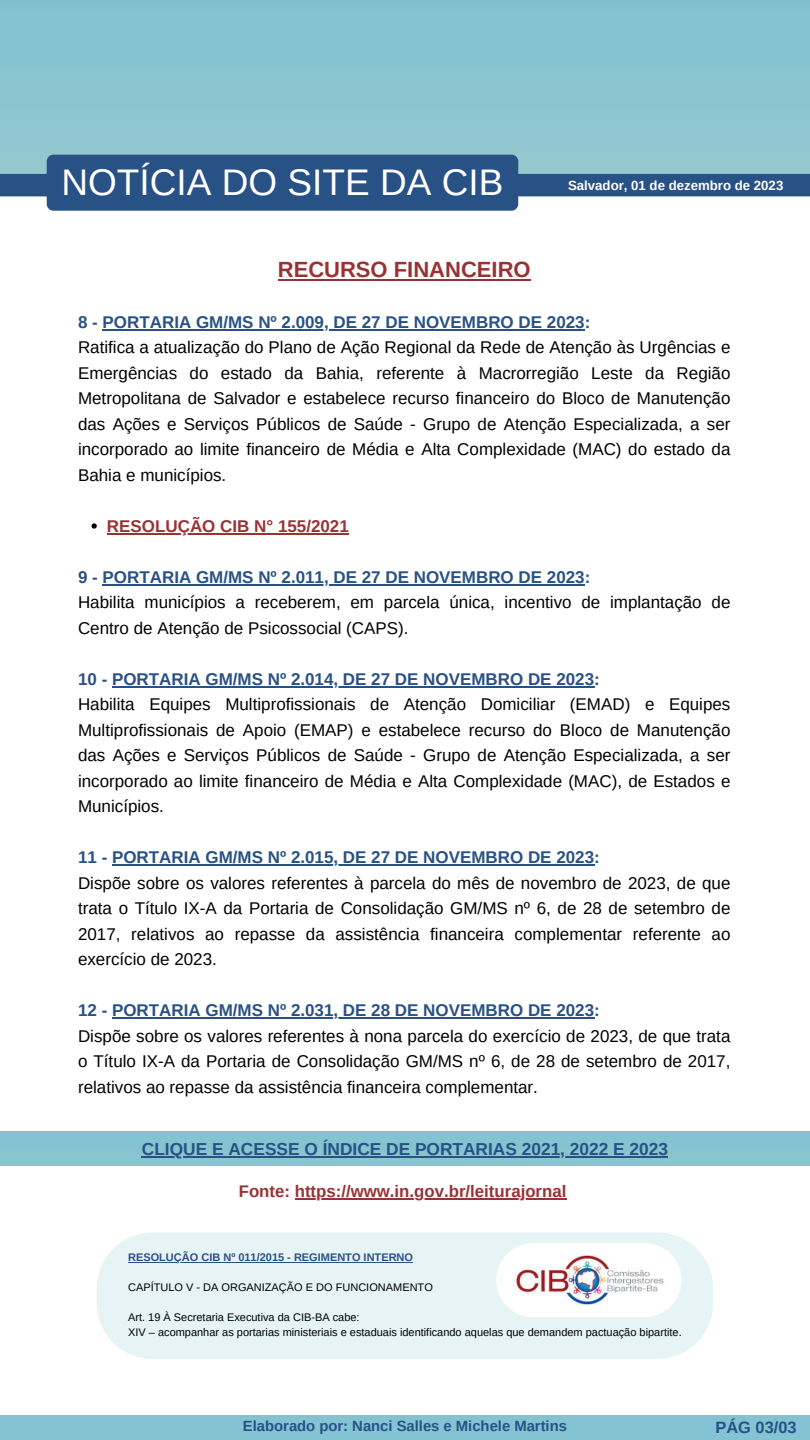
<style>
.page{position:relative;width:810px;height:1440px;background:#fff}
.page>*{position:absolute;margin:0;border:0;box-sizing:border-box;transform-origin:0 0}
.t1{font:37px "Arimo";color:#fff}
.t2{font:700 22px "Arimo";color:#993234}
.t3{font:700 17.3px "Arimo";color:#285185}
.t4{font:17px/25.5px "Arimo";color:#000;text-align:justify}
.t5{font:700 17px "Arimo";color:#285185}
.t6{font:700 17px "Arimo";color:#993234}
.t7{font:700 16.8px "Arimo";color:#993234}
.t8{font:700 16.4px "Arimo";color:#285185}
.t9{font:700 14.8px "Arimo";color:#285185}
.t10{font:700 13.2px "Arimo";color:#fff}
.t11{font:11px "Arimo";color:#000}
.t12{font:700 11px "Arimo";color:#285185}
</style>
<div class="page">
<div style="left:0;top:1132px;width:810px;height:33px;background:#85c4d0"></div>
<svg style="left:92px;top:523px;width:5px;height:6px"></svg>
<hr style="left:107px;top:533px;width:242px;height:2px;background:#993234">
<hr style="left:278px;top:279px;width:253px;height:1px;background:#993234">
<hr style="left:103px;top:329px;width:482px;height:2px;background:#285185">
<hr style="left:103px;top:584px;width:482px;height:2px;background:#285185">
<hr style="left:112px;top:686px;width:482px;height:2px;background:#285185">
<hr style="left:112px;top:865px;width:482px;height:1px;background:#285185">
<hr style="left:112px;top:1018px;width:482px;height:1px;background:#285185">
<img style="left:0;top:0;width:810px;height:174px">
<div style="left:0;top:174px;width:810px;height:22px;background:#285185"></div>
<div style="left:97px;top:1232px;width:616px;height:127px;background:#e6f4f5"></div>
<hr style="left:128px;top:1262px;width:285px;height:1px;background:#285185">
<div style="left:47px;top:155px;width:471px;height:56px;background:#285185;border-radius:7px"></div>
<hr style="left:295px;top:1199px;width:271px;height:1px;background:#993234">
<hr style="left:142px;top:1156px;width:526px;height:2px;background:#285185">
<div style="left:496px;top:1243px;width:186px;height:74px;background:#fff;border-radius:37px"></div>
<img style="left:516px;top:1255px;width:148px;height:50px">
<p class="t1" style="left:62px;top:162px;width:443px">NOTÍCIA DO SITE DA CIB</p>
<p class="t10" style="left:568px;top:178px;width:217px">Salvador, 01 de dezembro de 2023</p>
<p class="t2" style="left:278px;top:257px;width:254px">RECURSO FINANCEIRO</p>
<p class="t5" style="left:78px;top:312px;width:514px">8 - PORTARIA GM/MS Nº 2.009, DE 27 DE NOVEMBRO DE 2023:</p>
<p class="t4" style="left:78px;top:334px;width:654px">Ratifica a atualização do Plano de Ação Regional da Rede de Atenção às Urgências e Emergências do estado da Bahia, referente à Macrorregião Leste da Região Metropolitana de Salvador e estabelece recurso financeiro do Bloco de Manutenção das Ações e Serviços Públicos de Saúde - Grupo de Atenção Especializada, a ser incorporado ao limite financeiro de Média e Alta Complexidade (MAC) do estado da Bahia e municípios.</p>
<p class="t6" style="left:107px;top:516px;width:243px">RESOLUÇÃO CIB N° 155/2021</p>
<p class="t5" style="left:78px;top:567px;width:514px">9 - PORTARIA GM/MS Nº 2.011, DE 27 DE NOVEMBRO DE 2023:</p>
<p class="t4" style="left:78px;top:589px;width:654px">Habilita municípios a receberem, em parcela única, incentivo de implantação de<br>Centro de Atenção de Psicossocial (CAPS).</p>
<p class="t5" style="left:78px;top:669px;width:523px">10 - PORTARIA GM/MS Nº 2.014, DE 27 DE NOVEMBRO DE 2023:</p>
<p class="t4" style="left:78px;top:691px;width:654px">Habilita Equipes Multiprofissionais de Atenção Domiciliar (EMAD) e Equipes Multiprofissionais de Apoio (EMAP) e estabelece recurso do Bloco de Manutenção das Ações e Serviços Públicos de Saúde - Grupo de Atenção Especializada, a ser incorporado ao limite financeiro de Média e Alta Complexidade (MAC), de Estados e Municípios.</p>
<p class="t5" style="left:78px;top:848px;width:523px">11 - PORTARIA GM/MS Nº 2.015, DE 27 DE NOVEMBRO DE 2023:</p>
<p class="t4" style="left:78px;top:870px;width:654px">Dispõe sobre os valores referentes à parcela do mês de novembro de 2023, de que trata o Título IX-A da Portaria de Consolidação GM/MS nº 6, de 28 de setembro de 2017, relativos ao repasse da assistência financeira complementar referente ao exercício de 2023.</p>
<p class="t5" style="left:78px;top:1001px;width:523px">12 - PORTARIA GM/MS Nº 2.031, DE 28 DE NOVEMBRO DE 2023:</p>
<p class="t4" style="left:78px;top:1023px;width:654px">Dispõe sobre os valores referentes à nona parcela do exercício de 2023, de que trata o Título IX-A da Portaria de Consolidação GM/MS nº 6, de 28 de setembro de 2017, relativos ao repasse da assistência financeira complementar.</p>
<p class="t3" style="left:142px;top:1139px;width:528px">CLIQUE E ACESSE O ÍNDICE DE PORTARIAS 2021, 2022 E 2023</p>
<p class="t7" style="left:239px;top:1182px;width:329px">Fonte: https://www.in.gov.br/leiturajornal</p>
<p class="t12" style="left:128px;top:1251px;width:286px">RESOLUÇÃO CIB Nº 011/2015 - REGIMENTO INTERNO</p>
<p class="t11" style="left:128px;top:1281px;width:306px">CAPÍTULO V - DA ORGANIZAÇÃO E DO FUNCIONAMENTO</p>
<p class="t11" style="left:128px;top:1311px;width:233px">Art. 19 À Secretaria Executiva da CIB-BA cabe:</p>
<p class="t11" style="left:128px;top:1326px;width:555px">XIV – acompanhar as portarias ministeriais e estaduais identificando aquelas que demandem pactuação bipartite.</p>
<p class="t9" style="left:243px;top:1418px;width:326px">Elaborado por: Nanci Salles e Michele Martins</p>
<p class="t8" style="left:715px;top:1418px;width:83px">PÁG 03/03</p>
</div>
